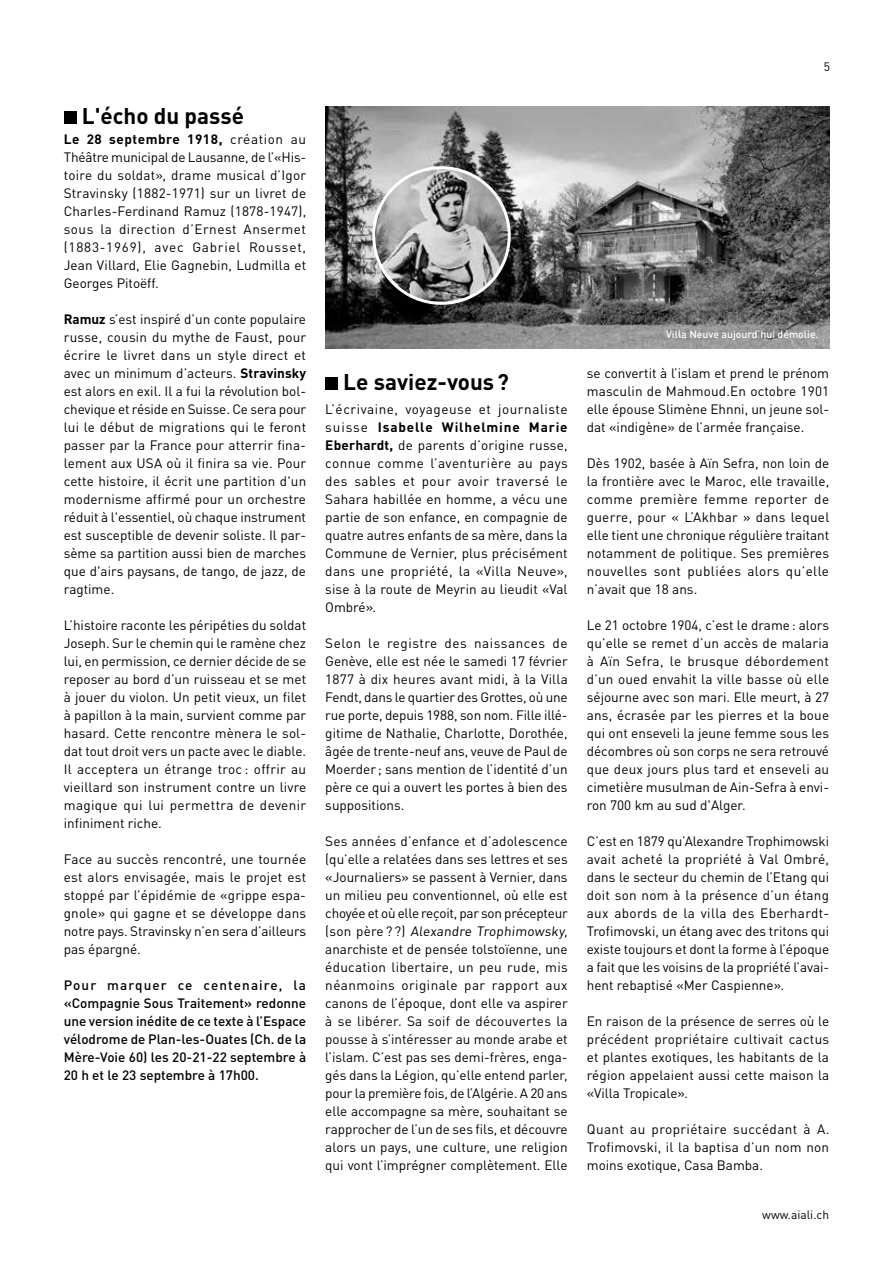
<style>
.page{position:relative;width:893px;height:1263px;background:#fff}
.page>*{position:absolute;margin:0;border:0;box-sizing:border-box;transform-origin:0 0}
.t1{font:700 22.5px "DIN Pro";color:#000}
.t2{font:13.5px/18px "DINOT";color:#000;text-align:justify}
.t3{font:500 13.5px/18px "DINOT";color:#000;text-align:justify}
.t4{font:12px "DINOT";color:#000}
.t5{font:500 10.5px "DINOT";color:#fff}
.s1{font-weight:700}
</style>
<div class="page">
<div style="left:64px;top:111px;width:13px;height:12px;background:#000"></div>
<div style="left:325px;top:377px;width:13px;height:13px;background:#000"></div>
<img style="left:325px;top:106px;width:504px;height:243px">
<img style="left:374px;top:168px;width:135px;height:135px;border-radius:68px">
<div style="left:372px;top:166px;width:139px;height:139px;border:3px solid #fff;border-radius:50%"></div>
<h1 class="t1" style="left:82px;top:100px;width:164px">L'écho du passé</h1>
<p class="t2" style="left:64px;top:130px;width:244px"><span class="s1">Le 28 septembre 1918,</span> création au Théâtre municipal de Lausanne, de l’«His&shy;toire du soldat», drame musical d’Igor Stravinsky (1882-1971) sur un livret de Charles-Ferdinand Ramuz (1878-1947), sous la direction d’Ernest Ansermet (1883-1969), avec Gabriel Rousset, Jean Villard, Elie Gagnebin, Ludmilla et Georges Pitoëff.</p>
<p class="t2" style="left:64px;top:310px;width:244px"><span class="s1">Ramuz</span> s’est inspiré d’un conte populaire russe, cousin du mythe de Faust, pour écrire le livret dans un style direct et avec un minimum d’acteurs. <span class="s1">Stravinsky </span>est alors en exil. Il a fui la révolution bol&shy;chevique et réside en Suisse. Ce sera pour lui le début de migrations qui le feront passer par la France pour atterrir fina&shy;lement aux USA où il finira sa vie. Pour cette histoire, il écrit une partition d'un modernisme affirmé pour un orchestre réduit à l'essentiel, où chaque instrument est susceptible de devenir soliste. Il par&shy;sème sa partition aussi bien de marches que d'airs paysans, de tango, de jazz, de ragtime.</p>
<p class="t2" style="left:64px;top:616px;width:244px">L’histoire raconte les péripéties du soldat Joseph. Sur le chemin qui le ramène chez lui, en permission, ce dernier décide de se reposer au bord d’un ruisseau et se met à jouer du violon. Un petit vieux, un filet à papillon à la main, survient comme par hasard. Cette rencontre mènera le sol&shy;dat tout droit vers un pacte avec le diable.<br>Il acceptera un étrange troc : offrir au vieillard son instrument contre un livre magique qui lui permettra de devenir infiniment riche.</p>
<p class="t2" style="left:64px;top:850px;width:244px">Face au succès rencontré, une tournée est alors envisagée, mais le projet est stoppé par l’épidémie de «grippe espa&shy;gnole» qui gagne et se développe dans notre pays. Stravinsky n’en sera d’ailleurs pas épargné.</p>
<p class="t3" style="left:64px;top:976px;width:244px">Pour marquer ce centenaire, la «Compagnie Sous Traitement» redonne une version inédite de ce texte à l’Espace vélodrome de Plan-les-Ouates (Ch. de la Mère-Voie 60) les 20-21-22 septembre à 20 h et le 23 septembre à 17h00.</p>
<p class="t4" style="left:824px;top:60px;width:8px">5</p>
<h1 class="t1" style="left:343px;top:366px;width:167px">Le saviez-vous?</h1>
<p class="t2" style="left:325px;top:400px;width:244px">L’écrivaine, voyageuse et journaliste suisse <span class="s1">Isabelle Wilhelmine Marie Eberhardt,</span> de parents d’origine russe, connue comme l’aventurière au pays des sables et pour avoir traversé le Sahara habillée en homme, a vécu une partie de son enfance, en compagnie de quatre autres enfants de sa mère, dans la Commune de Vernier, plus précisément dans une propriété, la «Villa Neuve», sise à la route de Meyrin au lieudit «Val Ombré».</p>
<p class="t2" style="left:325px;top:634px;width:244px">Selon le registre des naissances de Genève, elle est née le samedi 17 février 1877 à dix heures avant midi, à la Villa Fendt, dans le quartier des Grottes, où une rue porte, depuis 1988, son nom. Fille illé&shy;gitime de Nathalie, Charlotte, Dorothée, âgée de trente-neuf ans, veuve de Paul de Moerder ; sans mention de l’identité d’un père ce qui a ouvert les portes à bien des suppositions.</p>
<p class="t2" style="left:325px;top:832px;width:246px;text-align:left">Ses années d’enfance et d’adolescence (qu’elle a relatées dans ses lettres et ses «Journaliers» se passent à Vernier, dans un milieu peu conventionnel, où elle est choyée et où elle reçoit, par son précepteur (son père ? ?) Alexandre Trophimowsky, anarchiste et de pensée tolstoïenne, une éducation libertaire, un peu rude, mis néanmoins originale par rapport aux canons de l’époque, dont elle va aspirer à se libérer. Sa soif de découvertes la pousse à s’intéresser au monde arabe et l’islam. C’est pas ses demi-frères, enga&shy;gés dans la Légion, qu’elle entend parler, pour la première fois, de l’Algérie. A 20 ans elle accompagne sa mère, souhaitant se rapprocher de l’un de ses fils, et découvre alors un pays, une culture, une religion qui vont l’imprégner complètement. Elle</p>
<p class="t5" style="left:666px;top:328px;width:154px">Villa Neuve aujourd’hui démolie.</p>
<p class="t2" style="left:587px;top:364px;width:244px">se convertit à l’islam et prend le prénom masculin de Mahmoud.En octobre 1901 elle épouse Slimène Ehnni, un jeune sol&shy;dat «indigène» de l’armée française.</p>
<p class="t2" style="left:587px;top:454px;width:244px">Dès 1902, basée à Aïn Sefra, non loin de la frontière avec le Maroc, elle travaille, comme première femme reporter de guerre, pour « L’Akhbar » dans lequel elle tient une chronique régulière traitant notamment de politique. Ses premières nouvelles sont publiées alors qu’elle n’avait que 18 ans.</p>
<p class="t2" style="left:587px;top:616px;width:244px">Le 21 octobre 1904, c’est le drame: alors qu’elle se remet d’un accès de malaria à Aïn Sefra, le brusque débordement d’un oued envahit la ville basse où elle séjourne avec son mari. Elle meurt, à 27 ans, écrasée par les pierres et la boue qui ont enseveli la jeune femme sous les décombres où son corps ne sera retrouvé que deux jours plus tard et enseveli au cimetière musulman de Ain-Sefra à envi&shy;ron 700 km au sud d'Alger.</p>
<p class="t2" style="left:587px;top:832px;width:244px">C’est en 1879 qu’Alexandre Trophimowski avait acheté la propriété à Val Ombré, dans le secteur du chemin de l’Etang qui doit son nom à la présence d’un étang aux abords de la villa des Eberhardt-Trofimovski, un étang avec des tritons qui existe toujours et dont la forme à l’époque a fait que les voisins de la propriété l’avai&shy;hent rebaptisé «Mer Caspienne».</p>
<p class="t2" style="left:587px;top:1012px;width:244px">En raison de la présence de serres où le précédent propriétaire cultivait cactus et plantes exotiques, les habitants de la région appelaient aussi cette maison la «Villa Tropicale».</p>
<p class="t2" style="left:587px;top:1120px;width:244px">Quant au propriétaire succédant à A.<br>Trofimovski, il la baptisa d’un nom non moins exotique, Casa Bamba.</p>
<p class="t4" style="left:762px;top:1207px;width:68px">www.aiali.ch</p>
</div>
